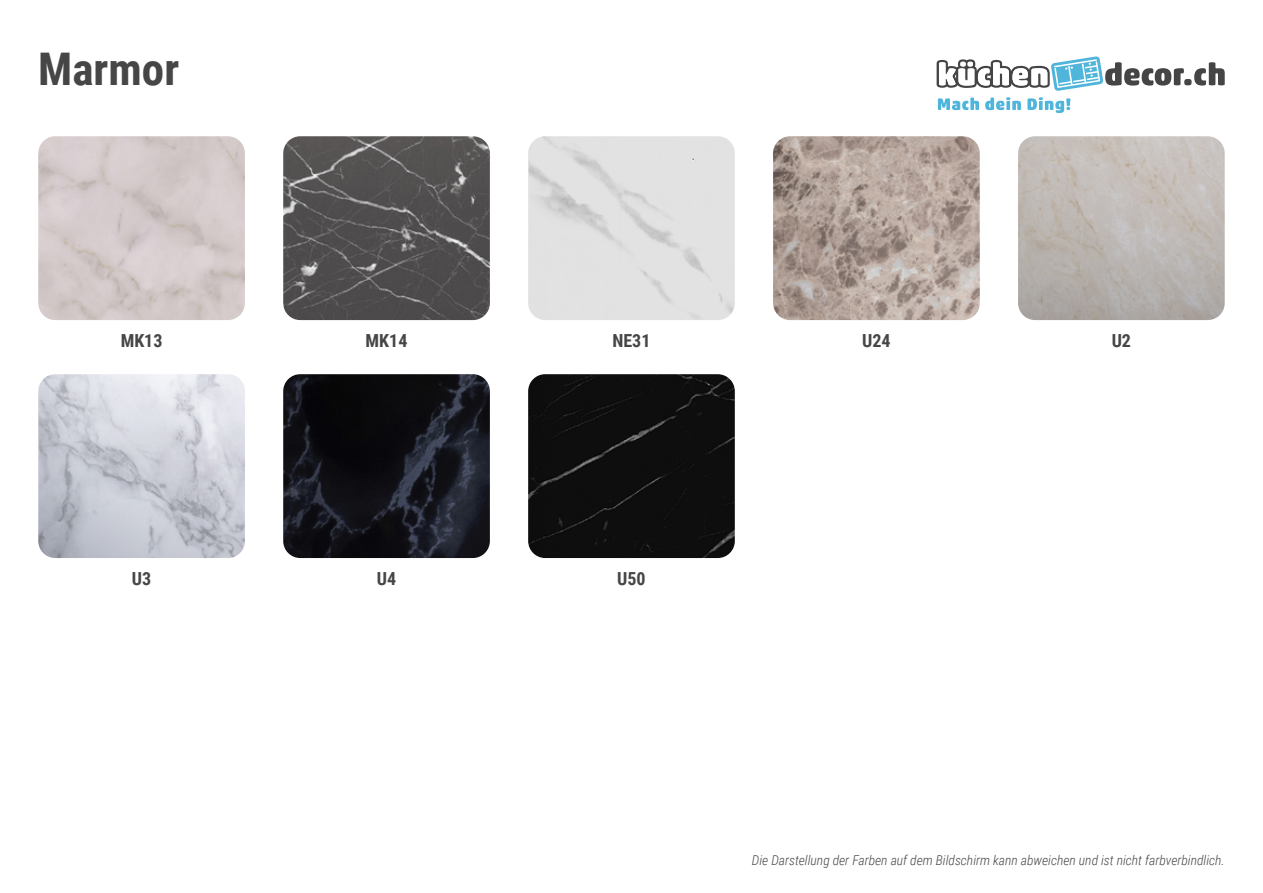
<style>
.page{position:relative;width:1263px;height:893px;background:#fff}
.page>*{position:absolute;margin:0;border:0;box-sizing:border-box;transform-origin:0 0}
.t1{font:700 45px "Roboto Condensed";color:#464646}
.t2{font:700 18px "Roboto Condensed";color:#464646}
.t3{font:italic 300 13.5px "Roboto Condensed";color:#464646}
</style>
<div class="page">
<div style="left:1184px;top:79px;width:7px;height:6px;background:#454545;border-radius:50%"></div>
<svg style="left:1194px;top:62px;width:31px;height:24px"></svg>
<svg style="left:938px;top:98px;width:41px;height:12px"></svg>
<svg style="left:985px;top:97px;width:36px;height:13px"></svg>
<svg style="left:1027px;top:97px;width:43px;height:16px"></svg>
<svg style="left:936px;top:56px;width:248px;height:35px"></svg>
<img style="left:38px;top:136px;width:207px;height:184px">
<img style="left:283px;top:136px;width:207px;height:184px">
<img style="left:773px;top:136px;width:207px;height:184px">
<img style="left:1018px;top:136px;width:207px;height:184px">
<img style="left:38px;top:374px;width:207px;height:184px">
<img style="left:283px;top:374px;width:207px;height:184px">
<img style="left:528px;top:374px;width:207px;height:184px">
<h1 class="t1" style="left:38px;top:38px;width:142px">Marmor</h1>
<h2 class="t2" style="left:121px;top:328px;width:43px">MK13</h2>
<h2 class="t2" style="left:366px;top:328px;width:43px">MK14</h2>
<h2 class="t2" style="left:612px;top:328px;width:40px">NE31</h2>
<h2 class="t2" style="left:862px;top:328px;width:30px">U24</h2>
<h2 class="t2" style="left:1112px;top:328px;width:21px">U2</h2>
<h2 class="t2" style="left:132px;top:566px;width:21px">U3</h2>
<h2 class="t2" style="left:377px;top:566px;width:21px">U4</h2>
<h2 class="t2" style="left:617px;top:566px;width:30px">U50</h2>
<p class="t3" style="left:752px;top:851px;width:474px">Die Darstellung der Farben auf dem Bildschirm kann abweichen und ist nicht farbverbindlich.</p>
</div>
